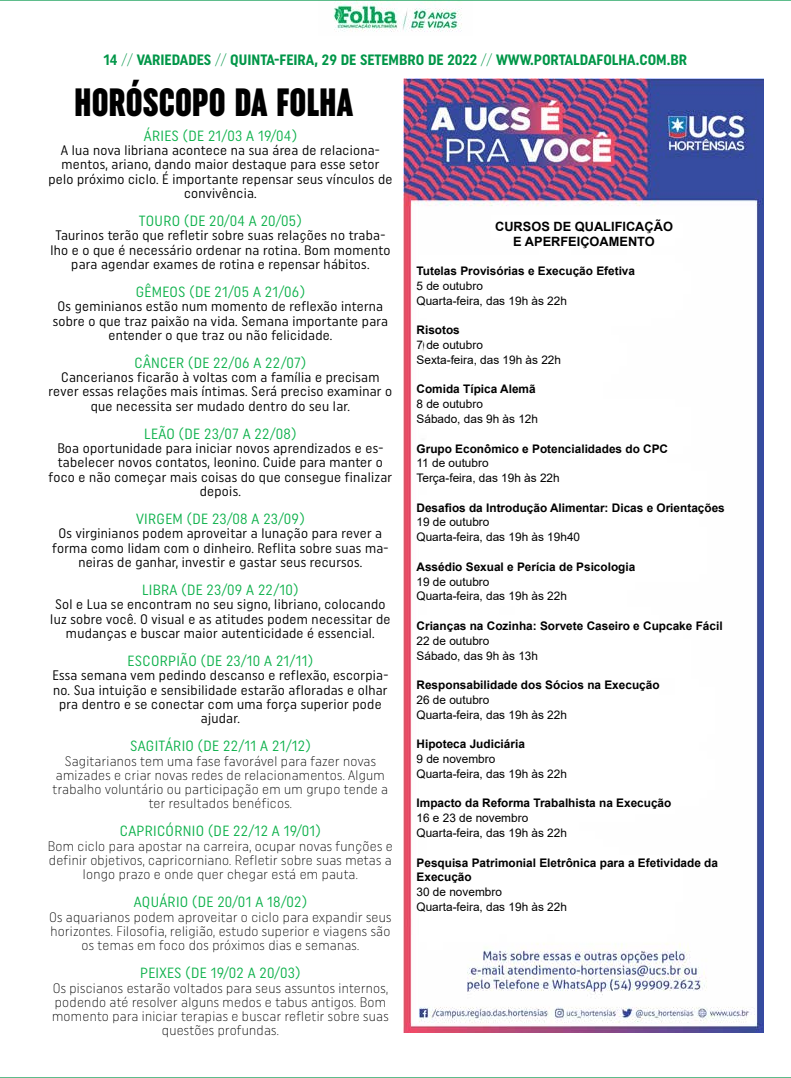
<style>
.page{position:relative;width:791px;height:1078px;background:#fff}
.page>*{position:absolute;margin:0;border:0;box-sizing:border-box;transform-origin:0 0}
.t1{font:900 extra-condensed 39.4px "Uniform";color:#000}
.t2{font:700 15px "Uniform Condensed";color:#009648}
.t3{font:14.8px "Uniform Condensed";letter-spacing:.02em;color:#0db14b}
.t4{font:13.8px/14.2px "Uniform Condensed";letter-spacing:.02em;color:#000;text-align:center}
.t5{font:300 13.8px/14.2px "Uniform Condensed";letter-spacing:.02em;color:#000;text-align:center}
.t6{font:700 12.8px/14.8px "Arial";color:#000;text-align:center}
.t7{font:11.8px/14.8px "Arial";color:#000}
.t8{font:700 11.8px/14.8px "Arial";color:#000}
.s1{font-weight:300}
</style>
<div class="page">
<img style="left:333px;top:1px;width:129px;height:31px">
<hr style="left:0;top:0;width:791px;height:1px;background:#009648">
<hr style="left:0;top:1077px;width:791px;height:1px;background:#009648">
<img style="left:403px;top:79px;width:360px;height:953px">
<div style="left:430px;top:870px;width:197px;height:27px;background:#fff"></div>
<p class="t2" style="left:104px;top:51px;width:585px">14 <span class="s1">//</span> VARIEDADES <span class="s1">//</span> QUINTA-FEIRA, 29 DE SETEMBRO DE 2022 <span class="s1">//</span> WWW.PORTALDAFOLHA.COM.BR</p>
<h1 class="t1" style="left:74px;top:80px;width:280px">HORÓSCOPO DA FOLHA</h1>
<p class="t3" style="left:144px;top:127px;width:155px">ÁRIES (DE 21/03 A 19/04)</p>
<p class="t4" style="left:48px;top:143px;width:346px">A lua nova libriana acontece na sua área de relaciona&shy;mentos, ariano, dando maior destaque para esse setor pelo próximo ciclo. É importante repensar seus vínculos de convivência.</p>
<p class="t3" style="left:139px;top:212px;width:164px">TOURO (DE 20/04 A 20/05)</p>
<p class="t4" style="left:50px;top:228px;width:342px">Taurinos terão que refletir sobre suas relações no traba&shy;lho e o que é necessário ordenar na rotina. Bom momento para agendar exames de rotina e repensar hábitos.</p>
<p class="t3" style="left:136px;top:283px;width:171px">GÊMEOS (DE 21/05 A 21/06)</p>
<p class="t4" style="left:53px;top:299px;width:337px">Os geminianos estão num momento de reflexão interna sobre o que traz paixão na vida. Semana importante para entender o que traz ou não felicidade.</p>
<p class="t3" style="left:134px;top:354px;width:173px">CÂNCER (DE 22/06 A 22/07)</p>
<p class="t4" style="left:49px;top:370px;width:345px">Cancerianos ficarão à voltas com a família e precisam rever essas relações mais íntimas. Será preciso examinar o que necessita ser mudado dentro do seu lar.</p>
<p class="t3" style="left:144px;top:425px;width:154px">LEÃO (DE 23/07 A 22/08)</p>
<p class="t4" style="left:49px;top:441px;width:345px">Boa oportunidade para iniciar novos aprendizados e es&shy;tabelecer novos contatos, leonino. Cuide para manter o foco e não começar mais coisas do que consegue finalizar depois.</p>
<p class="t3" style="left:136px;top:510px;width:170px">VIRGEM (DE 23/08 A 23/09)</p>
<p class="t4" style="left:52px;top:526px;width:338px">Os virginianos podem aproveitar a lunação para rever a forma como lidam com o dinheiro. Reflita sobre suas ma&shy;neiras de ganhar, investir e gastar seus recursos.</p>
<p class="t3" style="left:142px;top:581px;width:158px">LIBRA (DE 23/09 A 22/10)</p>
<p class="t4" style="left:50px;top:597px;width:342px">Sol e Lua se encontram no seu signo, libriano, colocando luz sobre você. O visual e as atitudes podem necessitar de mudanças e buscar maior autenticidade é essencial.</p>
<p class="t3" style="left:128px;top:652px;width:187px">ESCORPIÃO (DE 23/10 A 21/11)</p>
<p class="t4" style="left:52px;top:668px;width:337px">Essa semana vem pedindo descanso e reflexão, escorpia&shy;no. Sua intuição e sensibilidade estarão afloradas e olhar pra dentro e se conectar com uma força superior pode ajudar.</p>
<p class="t3" style="left:130px;top:737px;width:182px">SAGITÁRIO (DE 22/11 A 21/12)</p>
<p class="t5" style="left:53px;top:753px;width:337px">Sagitarianos tem uma fase favorável para fazer novas amizades e criar novas redes de relacionamentos. Algum trabalho voluntário ou participação em um grupo tende a ter resultados benéficos.</p>
<p class="t3" style="left:120px;top:822px;width:202px">CAPRICÓRNIO (DE 22/12 A 19/01)</p>
<p class="t5" style="left:48px;top:838px;width:346px">Bom ciclo para apostar na carreira, ocupar novas funções e definir objetivos, capricorniano. Refletir sobre suas metas a longo prazo e onde quer chegar está em pauta.</p>
<p class="t3" style="left:134px;top:893px;width:175px">AQUÁRIO (DE 20/01 A 18/02)</p>
<p class="t5" style="left:49px;top:909px;width:344px">Os aquarianos podem aproveitar o ciclo para expandir seus horizontes. Filosofia, religião, estudo superior e viagens são os temas em foco dos próximos dias e semanas.</p>
<p class="t3" style="left:140px;top:964px;width:162px">PEIXES (DE 19/02 A 20/03)</p>
<p class="t5" style="left:52px;top:980px;width:338px">Os piscianos estarão voltados para seus assuntos internos, podendo até resolver alguns medos e tabus antigos. Bom momento para iniciar terapias e buscar refletir sobre suas questões profundas.</p>
<p class="t6" style="left:495px;top:219px;width:179px">CURSOS DE QUALIFICAÇÃO<br>E APERFEIÇOAMENTO</p>
<p class="t8" style="left:416px;top:263px;width:220px">Tutelas Provisórias e Execução Efetiva</p>
<p class="t7" style="left:416px;top:278px;width:152px">5 de outubro<br>Quarta-feira, das 19h às 22h</p>
<p class="t8" style="left:416px;top:323px;width:45px">Risotos</p>
<p class="t7" style="left:416px;top:337px;width:146px">7 de outubro<br>Sexta-feira, das 19h às 22h</p>
<p class="t8" style="left:416px;top:382px;width:121px">Comida Típica Alemã</p>
<p class="t7" style="left:416px;top:396px;width:123px">8 de outubro<br>Sábado, das 9h às 12h</p>
<p class="t8" style="left:416px;top:441px;width:253px">Grupo Econômico e Potencialidades do CPC</p>
<p class="t7" style="left:416px;top:455px;width:145px">11 de outubro<br>Terça-feira, das 19h às 22h</p>
<p class="t8" style="left:416px;top:500px;width:310px">Desafios da Introdução Alimentar: Dicas e Orientações</p>
<p class="t7" style="left:416px;top:514px;width:165px">19 de outubro<br>Quarta-feira, das 19h às 19h40</p>
<p class="t8" style="left:416px;top:559px;width:220px">Assédio Sexual e Perícia de Psicologia</p>
<p class="t7" style="left:416px;top:574px;width:152px">19 de outubro<br>Quarta-feira, das 19h às 22h</p>
<p class="t8" style="left:416px;top:618px;width:308px">Crianças na Cozinha: Sorvete Caseiro e Cupcake Fácil</p>
<p class="t7" style="left:416px;top:633px;width:123px">22 de outubro<br>Sábado, das 9h às 13h</p>
<p class="t8" style="left:416px;top:677px;width:245px">Responsabilidade dos Sócios na Execução</p>
<p class="t7" style="left:416px;top:692px;width:152px">26 de outubro<br>Quarta-feira, das 19h às 22h</p>
<p class="t8" style="left:416px;top:736px;width:110px">Hipoteca Judiciária</p>
<p class="t7" style="left:416px;top:751px;width:152px">9 de novembro<br>Quarta-feira, das 19h às 22h</p>
<p class="t8" style="left:416px;top:795px;width:256px">Impacto da Reforma Trabalhista na Execução</p>
<p class="t7" style="left:416px;top:810px;width:152px">16 e 23 de novembro<br>Quarta-feira, das 19h às 22h</p>
<p class="t8" style="left:416px;top:854px;width:303px">Pesquisa Patrimonial Eletrônica para a Efetividade da<br>Execução</p>
<p class="t7" style="left:416px;top:884px;width:152px">30 de novembro<br>Quarta-feira, das 19h às 22h</p>
</div>
